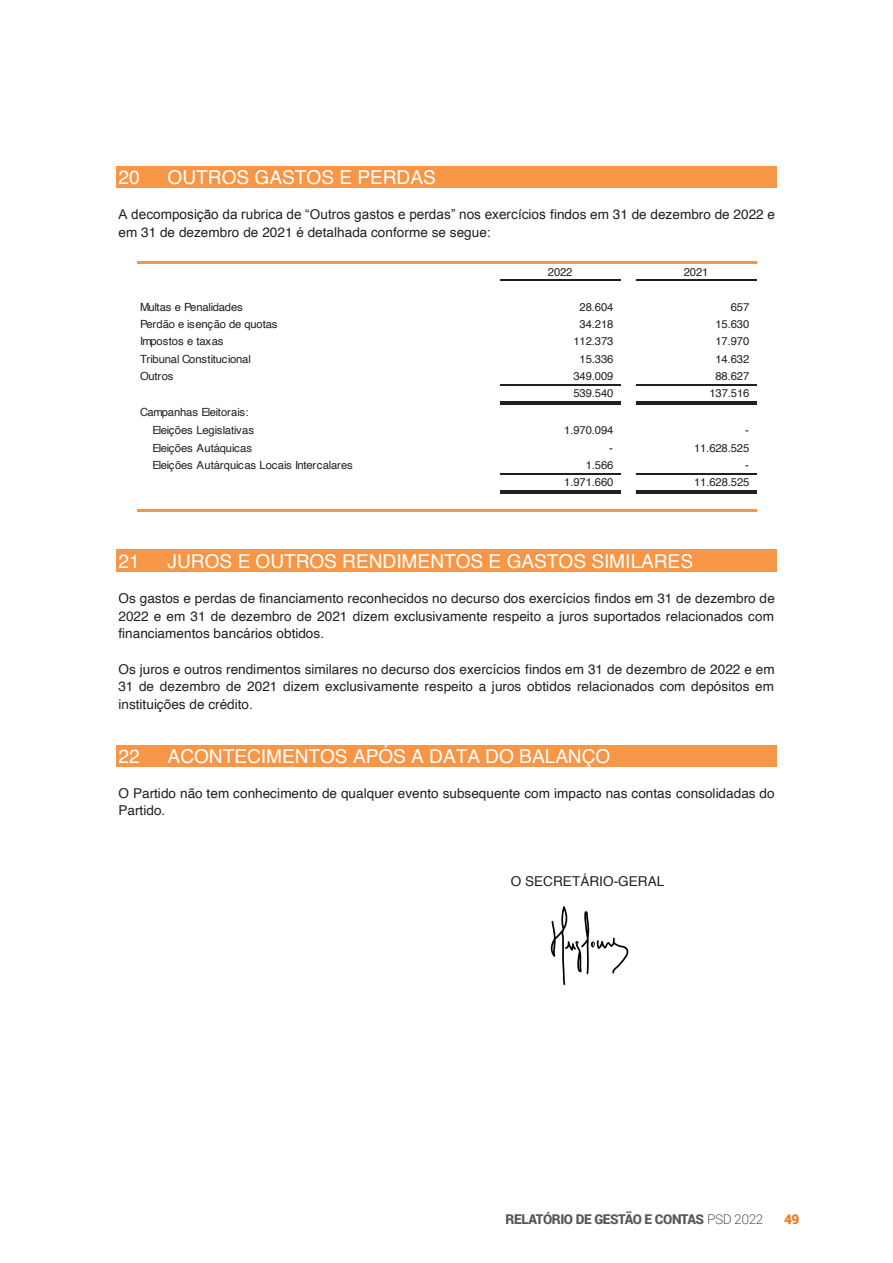
<style>
.page{position:relative;width:893px;height:1263px;background:#fff}
.page>*{position:absolute;margin:0;border:0;box-sizing:border-box;transform-origin:0 0}
.t1{font:19.05px "Helvetica";color:#fff}
.t2{font:13.5px/17.7px "Helvetica";color:#231f20;text-align:justify}
.t3{font:13.5px "Arial";color:#231f20}
.t4{font:900 13.5px "Roboto";letter-spacing:-.03em;color:#57585a}
.t5{font:900 13.5px "Roboto";color:#f47921}
.t6{font:11.25px/18.5px "Helvetica";letter-spacing:-.01em;color:#231f20}
.s1{font-family:"Helvetica"}
.s2{font-weight:300}
</style>
<div class="page">
<div style="left:117px;top:166px;width:660px;height:22px;background:#f79646"></div>
<div style="left:117px;top:550px;width:660px;height:22px;background:#f79646"></div>
<div style="left:117px;top:745px;width:660px;height:21px;background:#f79646"></div>
<hr style="left:500px;top:280px;width:120px;height:1px;background:#231f20">
<hr style="left:500px;top:384px;width:120px;height:1px;background:#231f20">
<hr style="left:500px;top:401px;width:120px;height:1px;background:#231f20">
<hr style="left:500px;top:404px;width:120px;height:1px;background:#231f20">
<hr style="left:500px;top:473px;width:120px;height:1px;background:#231f20">
<hr style="left:500px;top:490px;width:120px;height:1px;background:#231f20">
<hr style="left:500px;top:492px;width:120px;height:1px;background:#231f20">
<hr style="left:137px;top:261px;width:619px;height:2px;background:#f79646">
<hr style="left:636px;top:280px;width:120px;height:1px;background:#231f20">
<hr style="left:636px;top:384px;width:120px;height:1px;background:#231f20">
<hr style="left:636px;top:401px;width:120px;height:1px;background:#231f20">
<hr style="left:636px;top:404px;width:120px;height:1px;background:#231f20">
<hr style="left:636px;top:473px;width:120px;height:1px;background:#231f20">
<hr style="left:636px;top:490px;width:120px;height:1px;background:#231f20">
<hr style="left:636px;top:492px;width:120px;height:1px;background:#231f20">
<hr style="left:137px;top:510px;width:619px;height:2px;background:#f79646">
<svg style="left:550px;top:906px;width:79px;height:79px"></svg>
<h1 class="t1" style="left:119px;top:162px;width:23px">20</h1>
<h1 class="t1" style="left:168px;top:162px;width:270px">OUTROS GASTOS E PERDAS</h1>
<p class="t3" style="left:119px;top:205px;width:658px">A decomposição da rubrica de “Outros gastos e perdas” nos exercícios <span class="s1">findos em 31 de dezembro de 2022 e</span></p>
<p class="t2" style="left:119px;top:224px;width:374px">em 31 de dezembro de 2021 é detalhada conforme se segue:</p>
<p class="t6" style="left:548px;top:263px;width:26px">2022</p>
<p class="t6" style="left:684px;top:263px;width:26px">2021</p>
<p class="t6" style="left:140px;top:298px;width:104px">Multas e Penalidades</p>
<p class="t6" style="left:580px;top:298px;width:35px">28.604</p>
<p class="t6" style="left:731px;top:298px;width:20px">657</p>
<p class="t6" style="left:140px;top:315px;width:139px">Perdão e isenção de quotas</p>
<p class="t6" style="left:580px;top:315px;width:35px">34.218</p>
<p class="t6" style="left:715px;top:315px;width:35px">15.630</p>
<p class="t6" style="left:140px;top:332px;width:85px">Impostos e taxas</p>
<p class="t6" style="left:573px;top:332px;width:41px">112.373</p>
<p class="t6" style="left:715px;top:332px;width:35px">17.970</p>
<p class="t6" style="left:140px;top:350px;width:112px">Tribunal Constitucional</p>
<p class="t6" style="left:580px;top:350px;width:35px">15.336</p>
<p class="t6" style="left:715px;top:350px;width:35px">14.632</p>
<p class="t6" style="left:140px;top:367px;width:35px">Outros</p>
<p class="t6" style="left:573px;top:367px;width:41px">349.009</p>
<p class="t6" style="left:715px;top:367px;width:35px">88.627</p>
<p class="t6" style="left:573px;top:385px;width:41px">539.540</p>
<p class="t6" style="left:709px;top:385px;width:41px">137.516</p>
<p class="t6" style="left:153px;top:403px;width:103px;text-indent:-12px">Campanhas Eleitorais:<br>Eleições Legislativas</p>
<p class="t6" style="left:564px;top:421px;width:51px">1.970.094</p>
<p class="t6" style="left:745px;top:421px;width:5px">-</p>
<p class="t6" style="left:153px;top:439px;width:101px">Eleições Autáquicas</p>
<p class="t6" style="left:609px;top:439px;width:5px">-</p>
<p class="t6" style="left:694px;top:439px;width:57px">11.628.525</p>
<p class="t6" style="left:153px;top:456px;width:202px">Eleições Autárquicas Locais Intercalares</p>
<p class="t6" style="left:586px;top:456px;width:29px">1.566</p>
<p class="t6" style="left:745px;top:456px;width:5px">-</p>
<p class="t6" style="left:564px;top:473px;width:51px">1.971.660</p>
<p class="t6" style="left:694px;top:473px;width:57px">11.628.525</p>
<h1 class="t1" style="left:119px;top:546px;width:23px">21</h1>
<h1 class="t1" style="left:168px;top:546px;width:527px">JUROS E OUTROS RENDIMENTOS E GASTOS SIMILARES</h1>
<p class="t2" style="left:118px;top:590px;width:658px">Os gastos e perdas de financiamento reconhecidos no decurso dos exercícios findos em 31 de dezembro de 2022 e em 31 de dezembro de 2021 dizem exclusivamente respeito a juros suportados relacionados com financiamentos bancários obtidos.</p>
<p class="t2" style="left:118px;top:660px;width:658px">Os juros e outros rendimentos similares no decurso dos exercícios findos em 31 de dezembro de 2022 e em 31 de dezembro de 2021 dizem exclusivamente respeito a juros obtidos relacionados com depósitos em instituições de crédito.</p>
<h1 class="t1" style="left:119px;top:741px;width:23px">22</h1>
<h1 class="t1" style="left:168px;top:741px;width:444px">ACONTECIMENTOS APÓS A DATA DO BALANÇO</h1>
<p class="t2" style="left:119px;top:784px;width:658px">O Partido não tem conhecimento de qualquer evento subsequente com impacto nas contas consolidadas do<br>Partido.</p>
<p class="t2" style="left:511px;top:873px;width:155px">O SECRETÁRIO-GERAL</p>
<p class="t4" style="left:506px;top:1209px;width:259px">RELATÓRIO DE GESTÃO E CONTAS <span class="s2">PSD 2022</span></p>
<p class="t5" style="left:784px;top:1209px;width:17px">49</p>
</div>
